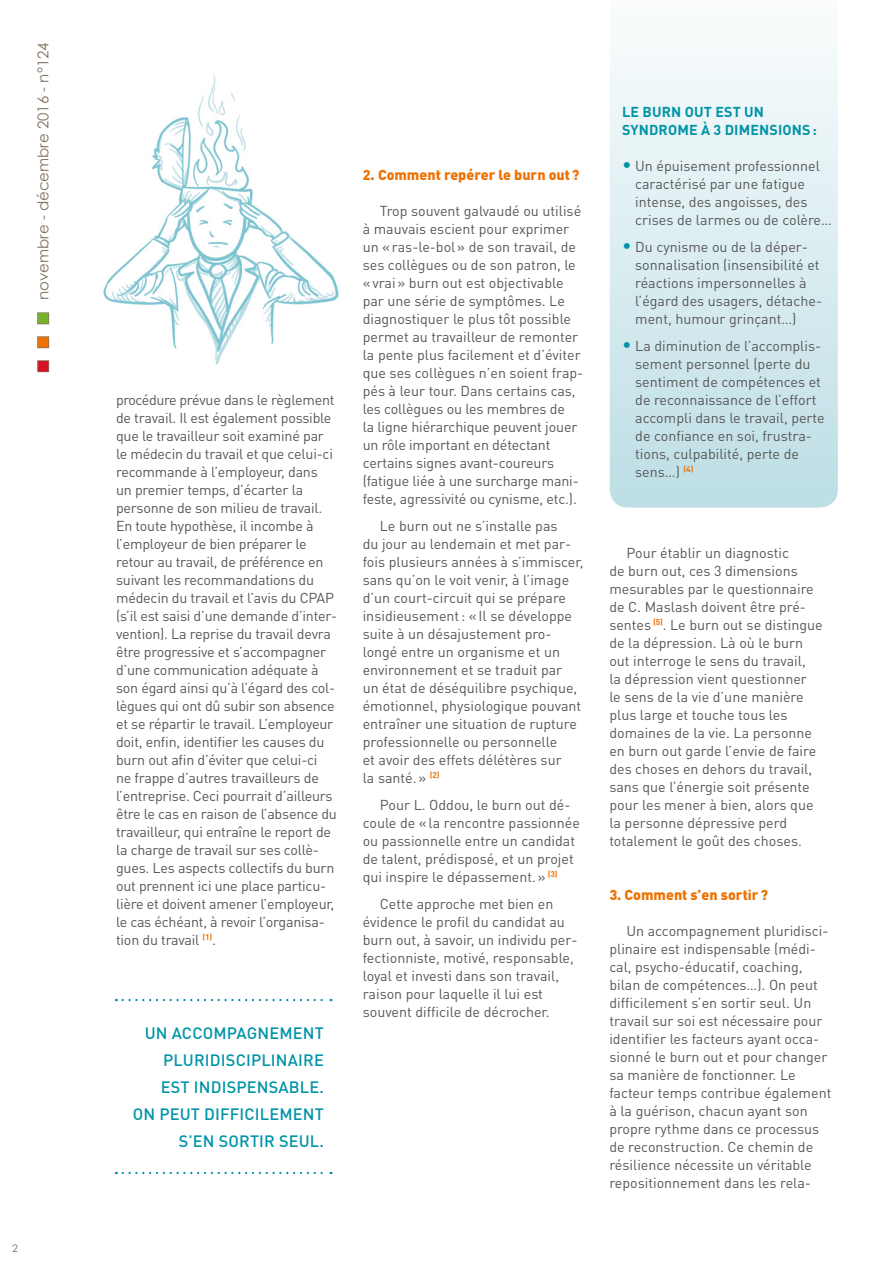
<style>
.page{position:relative;width:893px;height:1263px;background:#fff}
.page>*{position:absolute;margin:0;border:0;box-sizing:border-box;transform-origin:0 0}
.t1{font:500 16.35px/27px "DIN Pro";letter-spacing:.01em;color:#0094a7;text-align:right}
.t2{font:15px "Century Gothic";color:#80715d}
.t3{font:14.25px/18px "DIN Pro";color:#575756}
.t4{font:900 14.25px "DIN Pro";color:#ee7203}
.t5{font:700 14.25px/18px "DIN Pro";letter-spacing:.01em;color:#0094a7}
.t6{font:10.5px "Century Gothic";color:#80715d}
.s1{color:#d51224}
.s2{color:#ee7203}
.s3{color:#78b22b}
.s4{font-size:18px;color:#0094a7}
</style>
<div class="page">
<svg style="left:610px;top:50px;width:228px;height:458px;background:#d8ebef"></svg>
<div style="left:37px;top:360px;width:12px;height:12px;border:2px solid #80715d"></div>
<div style="left:37px;top:336px;width:12px;height:12px;border:2px solid #80715d"></div>
<div style="left:37px;top:312px;width:12px;height:12px;border:2px solid #80715d"></div>
<img style="left:103px;top:75px;width:236px;height:290px">
<svg style="left:123px;top:999px;width:209px;height:2px"></svg>
<svg style="left:123px;top:1172px;width:209px;height:2px"></svg>
<p class="t2" style="left:34px;top:372px;width:331px;rotate:-90deg"><span class="s1">■</span> <span class="s2">■</span> <span class="s3">■</span> novembre - décembre 2016 - n°124</p>
<p class="t6" style="left:12px;top:1241px;width:7px">2</p>
<p class="t3" style="left:116px;top:390px;width:223px">procédure prévue dans le règlement de travail. Il est également possible que le travailleur soit examiné par le médecin du travail et que celui-ci recommande à l’employeur, dans<br>un premier temps, d’écarter la personne de son milieu de travail.<br>En toute hypothèse, il incombe à l’employeur de bien préparer le retour au travail, de préférence en suivant les recommandations du médecin du travail et l’avis du CPAP (s’il est saisi d’une demande d’inter&shy;vention). La reprise du travail devra être progressive et s’accompagner d’une communication adéquate à son égard ainsi qu’à l’égard des col&shy;lègues qui ont dû subir son absence et se répartir le travail. L’employeur doit, enfin, identifier les causes du burn out afin d’éviter que celui-ci<br>ne frappe d’autres travailleurs de l’entreprise. Ceci pourrait d’ailleurs être le cas en raison de l’absence du travailleur, qui entraîne le report de la charge de travail sur ses collè&shy;gues. Les aspects collectifs du burn out prennent ici une place particu&shy;lière et doivent amener l’employeur, le cas échéant, à revoir l’organisa&shy;tion du travail <sup>(1)</sup>.</p>
<p class="t1" style="left:133px;top:1018px;width:193px">UN ACCOMPAGNEMENT<br>PLURIDISCIPLINAIRE<br>EST INDISPENSABLE.<br>ON PEUT DIFFICILEMENT<br>S’EN SORTIR SEUL.</p>
<p class="t4" style="left:363px;top:165px;width:218px">2. Comment repérer le burn out?</p>
<p class="t3" style="left:363px;top:201px;width:222px;text-indent:17px">Trop souvent galvaudé ou utilisé à mauvais escient pour exprimer un «ras-le-bol» de son travail, de ses collègues ou de son patron, le «vrai» burn out est objectivable par une série de symptômes. Le diagnostiquer le plus tôt possible permet au travailleur de remonter la pente plus facilement et d’éviter que ses collègues n’en soient frap&shy;pés à leur tour. Dans certains cas, les collègues ou les membres de<br>la ligne hiérarchique peuvent jouer un rôle important en détectant certains signes avant-coureurs (fatigue liée à une surcharge mani&shy;feste, agressivité ou cynisme, etc.).</p>
<p class="t3" style="left:363px;top:516px;width:222px;text-indent:17px">Le burn out ne s’installe pas<br>du jour au lendemain et met par&shy;fois plusieurs années à s’immiscer, sans qu’on le voit venir, à l’image d’un court-circuit qui se prépare insidieusement: «Il se développe suite à un désajustement pro&shy;longé entre un organisme et un environnement et se traduit par<br>un état de déséquilibre psychique, émotionnel, physiologique pouvant entraîner une situation de rupture professionnelle ou personnelle<br>et avoir des effets délétères sur<br>la santé.» <sup>(2)</sup></p>
<p class="t3" style="left:363px;top:795px;width:219px;text-indent:17px">Pour L. Oddou, le burn out dé&shy;coule de «la rencontre passionnée ou passionnelle entre un candidat de talent, prédisposé, et un projet qui inspire le dépassement.» <sup>(3)</sup></p>
<p class="t3" style="left:363px;top:894px;width:216px;text-indent:17px">Cette approche met bien en évidence le profil du candidat au burn out, à savoir, un individu per&shy;fectionniste, motivé, responsable, loyal et investi dans son travail, raison pour laquelle il lui est souvent difficile de décrocher.</p>
<p class="t5" style="left:622px;top:102px;width:196px">LE BURN OUT EST UN<br>SYNDROME À 3 DIMENSIONS:</p>
<p class="t3" style="left:635px;top:156px;width:198px;text-indent:-13px"><span class="s4">•</span> Un épuisement professionnel caractérisé par une fatigue intense, des angoisses, des crises de larmes ou de colère…</p>
<p class="t3" style="left:635px;top:237px;width:188px;text-indent:-13px"><span class="s4">•</span> Du cynisme ou de la déper&shy;sonnalisation (insensibilité et réactions impersonnelles à l’égard des usagers, détache&shy;ment, humour grinçant…)</p>
<p class="t3" style="left:635px;top:336px;width:191px;text-indent:-13px"><span class="s4">•</span> La diminution de l’accomplis&shy;sement personnel (perte du sentiment de compétences et de reconnaissance de l’effort accompli dans le travail, perte de confiance en soi, frustra&shy;tions, culpabilité, perte de sens…) <sup>(4)</sup></p>
<p class="t3" style="left:609px;top:543px;width:215px;text-indent:17px">Pour établir un diagnostic<br>de burn out, ces 3 dimensions mesurables par le questionnaire de C. Maslash doivent être pré&shy;sentes <sup>(5)</sup>. Le burn out se distingue de la dépression. Là où le burn out interroge le sens du travail,<br>la dépression vient questionner<br>le sens de la vie d’une manière plus large et touche tous les domaines de la vie. La personne en burn out garde l’envie de faire des choses en dehors du travail, sans que l’énergie soit présente pour les mener à bien, alors que la personne dépressive perd totalement le goût des choses.</p>
<p class="t4" style="left:609px;top:885px;width:160px">3. Comment s’en sortir?</p>
<p class="t3" style="left:609px;top:921px;width:224px;text-indent:17px">Un accompagnement pluridisci&shy;plinaire est indispensable (médi&shy;cal, psycho-éducatif, coaching, bilan de compétences…). On peut difficilement s’en sortir seul. Un travail sur soi est nécessaire pour identifier les facteurs ayant occa&shy;sionné le burn out et pour changer sa manière de fonctionner. Le facteur temps contribue également à la guérison, chacun ayant son propre rythme dans ce processus de reconstruction. Ce chemin de résilience nécessite un véritable repositionnement dans les rela-</p>
</div>
